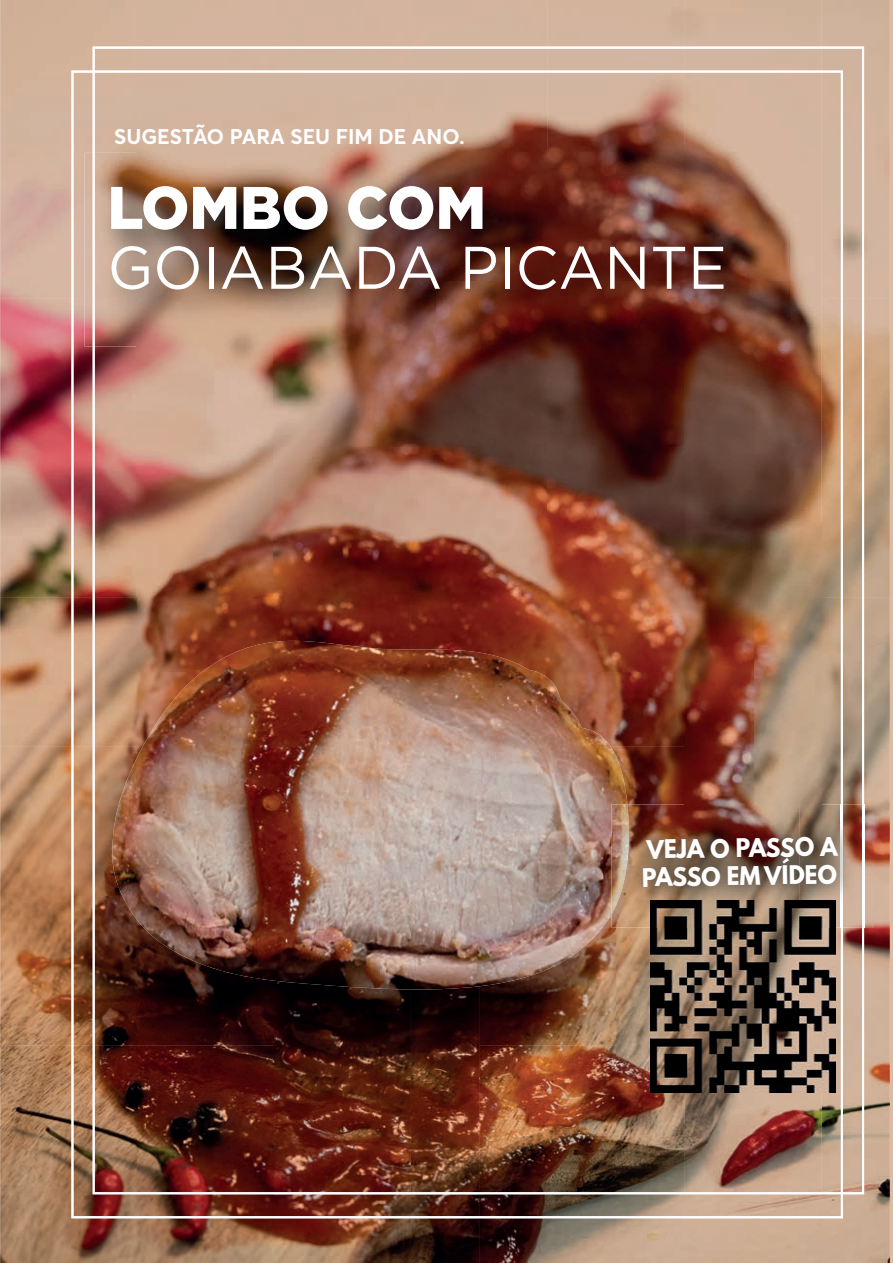
<style>
.page{position:relative;width:893px;height:1263px;background:#fff}
.page>*{position:absolute;margin:0;border:0;box-sizing:border-box;transform-origin:0 0}
.t1{font:60px "Gotham";color:#fff}
.t2{font:900 60px "Gotham";color:#fff}
.t3{font:700 22.65px/27.8px "League Spartan";color:#fff}
.t4{font:700 21px "Averta";color:#fff}
</style>
<div class="page">
<hr style="left:890px;top:0;width:3px;height:1263px;background:#dcbba5">
<img style="left:821px;top:0;width:69px;height:1194px">
<img style="left:0;top:149px;width:71px;height:1045px">
<img style="left:274px;top:1218px;width:137px;height:45px">
<img style="left:411px;top:1218px;width:68px;height:45px">
<img style="left:0;top:1194px;width:274px;height:69px">
<img style="left:479px;top:1194px;width:411px;height:69px">
<img style="left:71px;top:71px;width:772px;height:1147px">
<img style="left:93px;top:47px;width:771px;height:1147px">
<img style="left:611px;top:804px;width:263px;height:123px">
<img style="left:611px;top:804px;width:19px;height:110px">
<img style="left:841px;top:804px;width:2px;height:123px">
<img style="left:650px;top:901px;width:186px;height:191px">
<p class="t4" style="left:114px;top:123px;width:352px">SUGESTÃO PARA SEU FIM DE ANO.</p>
<h1 class="t2" style="left:108px;top:173px;width:380px">LOMBO COM</h1>
<h1 class="t1" style="left:108px;top:234px;width:621px">GOIABADA PICANTE</h1>
<p class="t3" style="left:641px;top:836px;width:197px;rotate:-1deg">VEJA O PASSO A<br>PASSO EM VÍDEO</p>
</div>
